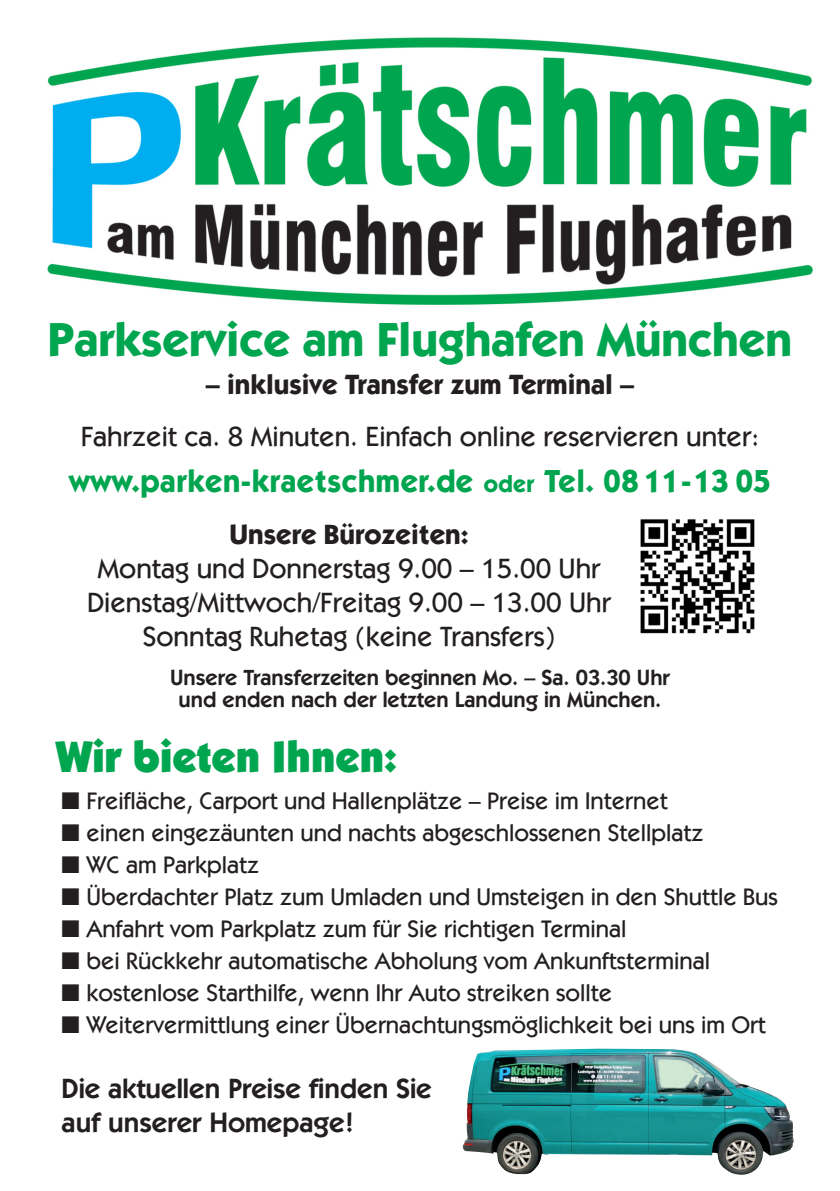
<style>
.page{position:relative;width:840px;height:1191px;background:#fff}
.page>*{position:absolute;margin:0;border:0;box-sizing:border-box;transform-origin:0 0}
.t1{font:700 48px "Itc Kabel";color:#00a54f}
.t2{font:900 44px "Itc Kabel";color:#00a54f}
.t3{font:700 32px "Itc Kabel";letter-spacing:.02em;color:#00a54f}
.t4{font:500 28px/34px "Itc Kabel";color:#231f20;text-align:center}
.t5{font:700 28px "Itc Kabel";color:#231f20}
.t6{font:600 28px/34px "Itc Kabel";color:#231f20}
.t7{font:500 24px "Itc Kabel";color:#231f20}
.t8{font:600 22px/22px "Itc Kabel";color:#231f20;text-align:center}
.s1{font-size:24px}
</style>
<div class="page">
<img style="left:462px;top:1048px;width:331px;height:127px">
<img style="left:47px;top:37px;width:766px;height:268px">
<img style="left:640px;top:519px;width:115px;height:115px">
<h1 class="t1" style="left:48px;top:322px;width:745px">Parkservice am Flughafen München</h1>
<p class="t5" style="left:206px;top:374px;width:429px">– inklusive Transfer zum Terminal –</p>
<p class="t4" style="left:81px;top:422px;width:679px">Fahrzeit ca. 8 Minuten. Einfach online reservieren unter:</p>
<h3 class="t3" style="left:69px;top:469px;width:702px">www.parken-kraetschmer.de <span class="s1">oder</span> Tel. 0811-13 05</h3>
<p class="t5" style="left:229px;top:524px;width:240px">Unsere Bürozeiten:</p>
<p class="t4" style="left:87px;top:553px;width:525px">Montag und Donnerstag 9.00 – 15.00 Uhr<br>Dienstag/Mittwoch/Freitag 9.00 – 13.00 Uhr<br>Sonntag Ruhetag (keine Transfers)</p>
<p class="t8" style="left:170px;top:668px;width:501px">Unsere Transferzeiten beginnen Mo. – Sa. 03.30 Uhr und enden nach der letzten Landung in München.</p>
<h2 class="t2" style="left:56px;top:741px;width:342px">Wir bieten Ihnen:</h2>
<p class="t7" style="left:61px;top:792px;width:607px">■ Freifläche, Carport und Hallenplätze – Preise im Internet</p>
<p class="t7" style="left:61px;top:824px;width:643px">■ einen eingezäunten und nachts abgeschlossenen Stellplatz</p>
<p class="t7" style="left:61px;top:856px;width:199px">■ WC am Parkplatz</p>
<p class="t7" style="left:61px;top:888px;width:717px">■ Überdachter Platz zum Umladen und Umsteigen in den Shuttle Bus</p>
<p class="t7" style="left:61px;top:920px;width:566px">■ Anfahrt vom Parkplatz zum für Sie richtigen Terminal</p>
<p class="t7" style="left:61px;top:952px;width:649px">■ bei Rückkehr automatische Abholung vom Ankunftsterminal</p>
<p class="t7" style="left:61px;top:984px;width:552px">■ kostenlose Starthilfe, wenn Ihr Auto streiken sollte</p>
<p class="t7" style="left:61px;top:1016px;width:705px">■ Weitervermittlung einer Übernachtungsmöglichkeit bei uns im Ort</p>
<p class="t6" style="left:62px;top:1073px;width:371px">Die aktuellen Preise finden Sie auf unserer Homepage!</p>
</div>
